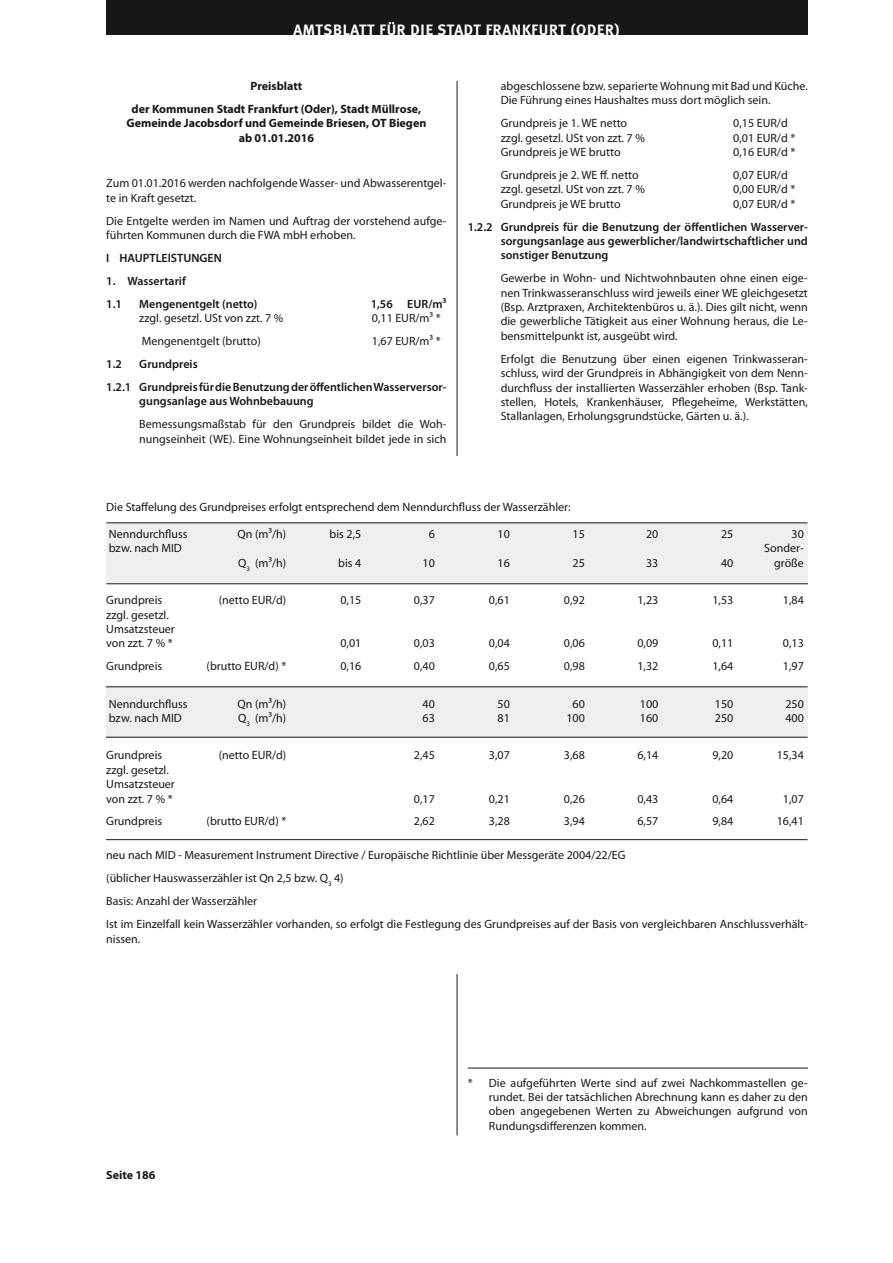
<style>
.page{position:relative;width:893px;height:1263px;background:#fff}
.page>*{position:absolute;margin:0;border:0;box-sizing:border-box;transform-origin:0 0}
.t1{font:700 15px "Meta";letter-spacing:.05em;color:#fff}
.t2{font:12px/14.4px "Myriad Pro";color:#181715}
.t3{font:600 12px/23px "Myriad Pro";color:#181715}
.t4{font:700 12px/23px "Myriad Pro";color:#181715;text-align:center}
</style>
<div class="page">
<div style="left:106px;top:0;width:702px;height:35px;background:#181715"></div>
<hr style="left:457px;top:81px;width:1px;height:1054px;background:#181715">
<div style="left:106px;top:686px;width:701px;height:51px;background:#eeefef"></div>
<div style="left:106px;top:523px;width:701px;height:60px;background:#eeefef"></div>
<hr style="left:468px;top:1068px;width:340px;height:1px;background:#181715">
<hr style="left:106px;top:522px;width:701px;height:1px;background:#181715">
<hr style="left:106px;top:583px;width:702px;height:1px;background:#181715">
<hr style="left:106px;top:686px;width:701px;height:1px;background:#181715">
<hr style="left:106px;top:737px;width:701px;height:1px;background:#181715">
<hr style="left:106px;top:839px;width:701px;height:1px;background:#181715">
<p class="t1" style="left:293px;top:21px;width:328px">AMTSBLATT FÜR DIE STADT FRANKFURT (ODER)</p>
<p class="t4" style="left:132px;top:74px;width:291px">Preisblatt<br>der Kommunen Stadt Frankfurt (Oder), Stadt Müllrose,</p>
<p class="t4" style="left:126px;top:115px;width:301px;line-height:14.4px">Gemeinde Jacobsdorf und Gemeinde Briesen, OT Biegen ab 01.01.2016</p>
<p class="t2" style="left:106px;top:176px;width:342px">Zum 01.01.2016 werden nachfolgende Wasser- und Abwasserentgel&shy;te in Kraft gesetzt.</p>
<p class="t2" style="left:106px;top:213px;width:342px">Die Entgelte werden im Namen und Auftrag der vorstehend aufge&shy;führten Kommunen durch die FWA mbH erhoben.</p>
<p class="t3" style="left:106px;top:246px;width:117px">I HAUPTLEISTUNGEN</p>
<p class="t3" style="left:106px;top:269px;width:81px">1. Wassertarif<br>1.1</p>
<p class="t3" style="left:139px;top:292px;width:120px">Mengenentgelt (netto)</p>
<p class="t3" style="left:371px;top:292px;width:77px">1,56 EUR/m³</p>
<p class="t2" style="left:139px;top:311px;width:146px">zzgl. gesetzl. USt von zzt. 7 %</p>
<p class="t2" style="left:372px;top:311px;width:70px">0,11 EUR/m³ *</p>
<p class="t2" style="left:142px;top:334px;width:120px">Mengenentgelt (brutto)</p>
<p class="t2" style="left:372px;top:334px;width:70px">1,67 EUR/m³ *</p>
<p class="t3" style="left:106px;top:352px;width:342px;text-indent:33px">Grundpreis<br>1.2.1 Grundpreis für die Benutzung der öffentlichen Wasserversor-</p>
<p class="t3" style="left:139px;top:389px;width:176px">gungsanlage aus Wohnbebauung</p>
<p class="t2" style="left:139px;top:417px;width:309px">Bemessungsmaßstab für den Grundpreis bildet die Woh&shy;nungseinheit (WE). Eine Wohnungseinheit bildet jede in sich</p>
<p class="t3" style="left:106px;top:352px;width:17px">1.2</p>
<p class="t2" style="left:501px;top:78px;width:309px">abgeschlossene bzw. separierte Wohnung mit Bad und Küche.<br>Die Führung eines Haushaltes muss dort möglich sein.</p>
<p class="t2" style="left:501px;top:116px;width:128px">Grundpreis je 1. WE netto</p>
<p class="t2" style="left:733px;top:116px;width:56px">0,15 EUR/d</p>
<p class="t2" style="left:501px;top:130px;width:146px">zzgl. gesetzl. USt von zzt. 7 %</p>
<p class="t2" style="left:733px;top:130px;width:64px">0,01 EUR/d *</p>
<p class="t2" style="left:501px;top:145px;width:121px">Grundpreis je WE brutto</p>
<p class="t2" style="left:733px;top:145px;width:64px">0,16 EUR/d *</p>
<p class="t2" style="left:501px;top:167px;width:140px">Grundpreis je 2. WE ff. netto</p>
<p class="t2" style="left:733px;top:167px;width:56px">0,07 EUR/d</p>
<p class="t2" style="left:501px;top:182px;width:146px">zzgl. gesetzl. USt von zzt. 7 %</p>
<p class="t2" style="left:733px;top:182px;width:64px">0,00 EUR/d *</p>
<p class="t2" style="left:501px;top:196px;width:121px">Grundpreis je WE brutto</p>
<p class="t2" style="left:733px;top:196px;width:64px">0,07 EUR/d *</p>
<p class="t3" style="left:501px;top:219px;width:309px;line-height:14.4px;text-align:justify;text-indent:-33px">1.2.2 Grundpreis für die Benutzung der öffentlichen Wasserver&shy;sorgungsanlage aus gewerblicher/landwirtschaftlicher und sonstiger Benutzung</p>
<p class="t2" style="left:501px;top:271px;width:309px;text-align:justify">Gewerbe in Wohn- und Nichtwohnbauten ohne einen eige&shy;nen Trinkwasseranschluss wird jeweils einer WE gleichgesetzt (Bsp. Arztpraxen, Architektenbüros u. ä.). Dies gilt nicht, wenn die gewerbliche Tätigkeit aus einer Wohnung heraus, die Le&shy;bensmittelpunkt ist, ausgeübt wird.</p>
<p class="t2" style="left:501px;top:351px;width:309px;text-align:justify">Erfolgt die Benutzung über einen eigenen Trinkwasseran&shy;schluss, wird der Grundpreis in Abhängigkeit von dem Nenn&shy;durchfluss der installierten Wasserzähler erhoben (Bsp. Tank&shy;stellen, Hotels, Krankenhäuser, Pflegeheime, Werkstätten, Stallanlagen, Erholungsgrundstücke, Gärten u. ä.).</p>
<p class="t2" style="left:106px;top:499px;width:466px">Die Staffelung des Grundpreises erfolgt entsprechend dem Nenndurchfluss der Wasserzähler:</p>
<p class="t2" style="left:109px;top:527px;width:80px">Nenndurchfluss</p>
<p class="t2" style="left:238px;top:527px;width:50px">Qn (m³/h)</p>
<p class="t2" style="left:330px;top:527px;width:33px">bis 2,5</p>
<p class="t2" style="left:429px;top:527px;width:8px">6</p>
<p class="t2" style="left:497px;top:527px;width:14px">10</p>
<p class="t2" style="left:572px;top:527px;width:14px">15</p>
<p class="t2" style="left:646px;top:527px;width:14px">20</p>
<p class="t2" style="left:721px;top:527px;width:14px">25</p>
<p class="t2" style="left:791px;top:527px;width:14px">30</p>
<p class="t2" style="left:109px;top:541px;width:75px">bzw. nach MID</p>
<p class="t2" style="left:764px;top:541px;width:41px">Sonder-</p>
<p class="t2" style="left:238px;top:555px;width:50px">Q<sub>3</sub> (m³/h)</p>
<p class="t2" style="left:338px;top:555px;width:25px">bis 4</p>
<p class="t2" style="left:422px;top:555px;width:14px">10</p>
<p class="t2" style="left:497px;top:555px;width:14px">16</p>
<p class="t2" style="left:572px;top:555px;width:14px">25</p>
<p class="t2" style="left:646px;top:555px;width:14px">33</p>
<p class="t2" style="left:721px;top:555px;width:14px">40</p>
<p class="t2" style="left:774px;top:555px;width:31px">größe</p>
<p class="t2" style="left:106px;top:593px;width:57px">Grundpreis</p>
<p class="t2" style="left:219px;top:593px;width:69px">(netto EUR/d)</p>
<p class="t2" style="left:340px;top:593px;width:22px">0,15</p>
<p class="t2" style="left:414px;top:593px;width:22px">0,37</p>
<p class="t2" style="left:489px;top:593px;width:22px">0,61</p>
<p class="t2" style="left:564px;top:593px;width:22px">0,92</p>
<p class="t2" style="left:637px;top:593px;width:22px">1,23</p>
<p class="t2" style="left:712px;top:593px;width:22px">1,53</p>
<p class="t2" style="left:783px;top:593px;width:22px">1,84</p>
<p class="t2" style="left:106px;top:607px;width:70px">zzgl. gesetzl.<br>Umsatzsteuer von zzt. 7 % *</p>
<p class="t2" style="left:340px;top:636px;width:22px">0,01</p>
<p class="t2" style="left:414px;top:636px;width:22px">0,03</p>
<p class="t2" style="left:489px;top:636px;width:22px">0,04</p>
<p class="t2" style="left:564px;top:636px;width:22px">0,06</p>
<p class="t2" style="left:637px;top:636px;width:22px">0,09</p>
<p class="t2" style="left:712px;top:636px;width:22px">0,11</p>
<p class="t2" style="left:783px;top:636px;width:22px">0,13</p>
<p class="t2" style="left:106px;top:659px;width:57px">Grundpreis</p>
<p class="t2" style="left:207px;top:659px;width:81px">(brutto EUR/d) *</p>
<p class="t2" style="left:340px;top:659px;width:22px">0,16</p>
<p class="t2" style="left:414px;top:659px;width:22px">0,40</p>
<p class="t2" style="left:489px;top:659px;width:22px">0,65</p>
<p class="t2" style="left:564px;top:659px;width:22px">0,98</p>
<p class="t2" style="left:637px;top:659px;width:22px">1,32</p>
<p class="t2" style="left:712px;top:659px;width:22px">1,64</p>
<p class="t2" style="left:783px;top:659px;width:22px">1,97</p>
<p class="t2" style="left:109px;top:696px;width:80px">Nenndurchfluss</p>
<p class="t2" style="left:238px;top:696px;width:50px">Qn (m³/h)</p>
<p class="t2" style="left:422px;top:696px;width:14px">40</p>
<p class="t2" style="left:497px;top:696px;width:14px">50</p>
<p class="t2" style="left:572px;top:696px;width:14px">60</p>
<p class="t2" style="left:640px;top:696px;width:20px">100</p>
<p class="t2" style="left:715px;top:696px;width:20px">150</p>
<p class="t2" style="left:785px;top:696px;width:20px">250</p>
<p class="t2" style="left:109px;top:711px;width:75px">bzw. nach MID</p>
<p class="t2" style="left:238px;top:711px;width:50px">Q<sub>3</sub> (m³/h)</p>
<p class="t2" style="left:422px;top:711px;width:14px">63</p>
<p class="t2" style="left:497px;top:711px;width:14px">81</p>
<p class="t2" style="left:566px;top:711px;width:20px">100</p>
<p class="t2" style="left:640px;top:711px;width:20px">160</p>
<p class="t2" style="left:715px;top:711px;width:20px">250</p>
<p class="t2" style="left:785px;top:711px;width:20px">400</p>
<p class="t2" style="left:106px;top:748px;width:57px">Grundpreis</p>
<p class="t2" style="left:219px;top:748px;width:69px">(netto EUR/d)</p>
<p class="t2" style="left:414px;top:748px;width:22px">2,45</p>
<p class="t2" style="left:489px;top:748px;width:22px">3,07</p>
<p class="t2" style="left:564px;top:748px;width:22px">3,68</p>
<p class="t2" style="left:637px;top:748px;width:22px">6,14</p>
<p class="t2" style="left:712px;top:748px;width:22px">9,20</p>
<p class="t2" style="left:777px;top:748px;width:29px">15,34</p>
<p class="t2" style="left:106px;top:762px;width:70px">zzgl. gesetzl.<br>Umsatzsteuer von zzt. 7 % *</p>
<p class="t2" style="left:414px;top:791px;width:22px">0,17</p>
<p class="t2" style="left:489px;top:791px;width:22px">0,21</p>
<p class="t2" style="left:564px;top:791px;width:22px">0,26</p>
<p class="t2" style="left:637px;top:791px;width:22px">0,43</p>
<p class="t2" style="left:712px;top:791px;width:22px">0,64</p>
<p class="t2" style="left:783px;top:791px;width:22px">1,07</p>
<p class="t2" style="left:106px;top:814px;width:57px">Grundpreis</p>
<p class="t2" style="left:207px;top:814px;width:81px">(brutto EUR/d) *</p>
<p class="t2" style="left:414px;top:814px;width:22px">2,62</p>
<p class="t2" style="left:489px;top:814px;width:22px">3,28</p>
<p class="t2" style="left:564px;top:814px;width:22px">3,94</p>
<p class="t2" style="left:637px;top:814px;width:22px">6,57</p>
<p class="t2" style="left:712px;top:814px;width:22px">9,84</p>
<p class="t2" style="left:777px;top:814px;width:29px">16,41</p>
<p class="t2" style="left:106px;top:844px;width:703px;line-height:23px">neu nach MID - Measurement Instrument Directive / Europäische Richtlinie über Messgeräte 2004/22/EG<br>(üblicher Hauswasserzähler ist Qn 2,5 bzw. Q<sub>3</sub> 4)<br>Basis: Anzahl der Wasserzähler<br>Ist im Einzelfall kein Wasserzähler vorhanden, so erfolgt die Festlegung des Grundpreises auf der Basis von vergleichbaren Anschlussverhält-</p>
<p class="t2" style="left:106px;top:931px;width:36px">nissen.</p>
<p class="t4" style="left:106px;top:1163px;width:51px">Seite 186</p>
<p class="t2" style="left:489px;top:1075px;width:320px;text-align:justify;text-indent:-21px">* Die aufgeführten Werte sind auf zwei Nachkommastellen ge&shy;rundet. Bei der tatsächlichen Abrechnung kann es daher zu den oben angegebenen Werten zu Abweichungen aufgrund von Rundungsdifferenzen kommen.</p>
</div>
